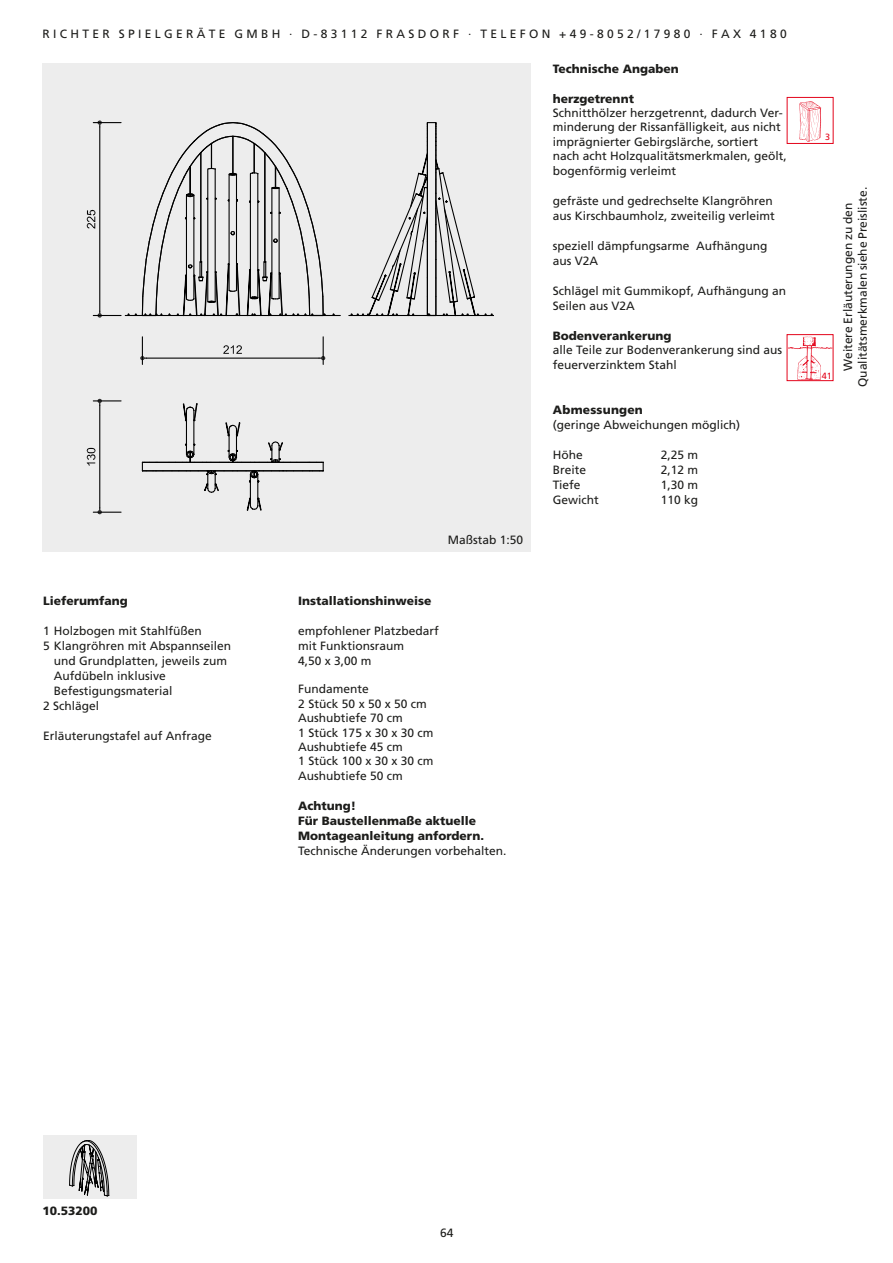
<style>
.page{position:relative;width:893px;height:1263px;background:#fff}
.page>*{position:absolute;margin:0;border:0;box-sizing:border-box;transform-origin:0 0}
.t1{font:12px/14.4px "Frutiger LT";color:#1d1d1b}
.t2{font:900 12px/15px "Frutiger LT";color:#1d1d1b}
.t3{font:12px "Frutiger LT";letter-spacing:.28em;color:#1d1d1b}
.t4{font:9px "Frutiger LT";color:#e3051b}
</style>
<div class="page">
<div style="left:787px;top:97px;width:46px;height:47px;border:1px solid #e3051b"></div>
<img style="left:799px;top:101px;width:23px;height:40px">
<div style="left:787px;top:334px;width:46px;height:47px;border:1px solid #e3051b"></div>
<img style="left:789px;top:335px;width:43px;height:47px">
<div style="left:43px;top:1135px;width:93px;height:64px;background:#ededed"></div>
<div style="left:42px;top:64px;width:489px;height:488px;background:#ededed"></div>
<svg style="left:142px;top:403px;width:182px;height:108px"></svg>
<hr style="left:99px;top:127px;width:1px;height:184px;background:#000">
<svg style="left:93px;top:311px;width:28px;height:7px"></svg>
<svg style="left:93px;top:120px;width:28px;height:7px"></svg>
<svg style="left:87px;top:210px;width:8px;height:19px"></svg>
<hr style="left:147px;top:358px;width:172px;height:1px;background:#000">
<svg style="left:140px;top:337px;width:7px;height:27px"></svg>
<svg style="left:319px;top:337px;width:6px;height:27px"></svg>
<svg style="left:223px;top:345px;width:19px;height:9px"></svg>
<hr style="left:99px;top:405px;width:1px;height:103px;background:#000">
<svg style="left:93px;top:399px;width:28px;height:6px"></svg>
<svg style="left:93px;top:508px;width:28px;height:6px"></svg>
<svg style="left:87px;top:448px;width:8px;height:18px"></svg>
<hr style="left:125px;top:315px;width:215px;height:1px;background:#000">
<svg style="left:127px;top:122px;width:209px;height:195px"></svg>
<svg style="left:349px;top:122px;width:145px;height:195px"></svg>
<svg style="left:69px;top:1140px;width:41px;height:57px"></svg>
<p class="t3" style="left:43px;top:27px;width:746px">RICHTER SPIELGERÄTE GMBH · D-83112 FRASDORF · TELEFON +49-8052/17980 · FAX 4180</p>
<p class="t2" style="left:43px;top:593px;width:86px">Lieferumfang</p>
<p class="t1" style="left:43px;top:624px;width:160px">1 Holzbogen mit Stahlfüßen</p>
<p class="t1" style="left:43px;top:639px;width:190px">5 Klangröhren mit Abspannseilen</p>
<p class="t1" style="left:54px;top:654px;width:175px">und Grundplatten, jeweils zum</p>
<p class="t1" style="left:54px;top:669px;width:114px">Aufdübeln inklusive</p>
<p class="t1" style="left:54px;top:684px;width:120px">Befestigungsmaterial</p>
<p class="t1" style="left:43px;top:699px;width:58px">2 Schlägel</p>
<p class="t1" style="left:43px;top:729px;width:170px">Erläuterungstafel auf Anfrage</p>
<p class="t1" style="left:448px;top:532px;width:77px">Maßstab 1:50</p>
<p class="t2" style="left:298px;top:593px;width:135px">Installationshinweise</p>
<p class="t1" style="left:298px;top:624px;width:142px">empfohlener Platzbedarf mit Funktionsraum<br>4,50 x 3,00 m</p>
<p class="t1" style="left:298px;top:682px;width:137px">Fundamente<br>2 Stück 50 x 50 x 50 cm<br>Aushubtiefe 70 cm<br>1 Stück 175 x 30 x 30 cm<br>Aushubtiefe 45 cm<br>1 Stück 100 x 30 x 30 cm<br>Aushubtiefe 50 cm</p>
<p class="t2" style="left:298px;top:798px;width:188px">Achtung!<br>Für Baustellenmaße aktuelle<br>Montageanleitung anfordern.</p>
<p class="t1" style="left:298px;top:843px;width:210px">Technische Änderungen vorbehalten.</p>
<p class="t2" style="left:553px;top:61px;width:127px">Technische Angaben</p>
<p class="t2" style="left:553px;top:91px;width:83px">herzgetrennt</p>
<p class="t1" style="left:553px;top:106px;width:235px">Schnitthölzer herzgetrennt, dadurch Ver&shy;minderung der Rissanfälligkeit, aus nicht imprägnierter Gebirgslärche, sortiert nach acht Holzqualitätsmerkmalen, geölt, bogenförmig verleimt</p>
<p class="t1" style="left:553px;top:193px;width:224px;line-height:15px">gefräste und gedrechselte Klangröhren aus Kirschbaumholz, zweiteilig verleimt</p>
<p class="t1" style="left:553px;top:238px;width:216px;line-height:15px">speziell dämpfungsarme Aufhängung aus V2A</p>
<p class="t1" style="left:553px;top:283px;width:235px;line-height:15px">Schlägel mit Gummikopf, Aufhängung an<br>Seilen aus V2A</p>
<p class="t2" style="left:553px;top:328px;width:120px">Bodenverankerung</p>
<p class="t1" style="left:553px;top:342px;width:231px;line-height:15px">alle Teile zur Bodenverankerung sind aus feuerverzinktem Stahl</p>
<p class="t2" style="left:553px;top:402px;width:92px">Abmessungen</p>
<p class="t1" style="left:553px;top:418px;width:189px">(geringe Abweichungen möglich)</p>
<p class="t1" style="left:553px;top:448px;width:31px">Höhe</p>
<p class="t1" style="left:661px;top:448px;width:39px">2,25 m</p>
<p class="t1" style="left:553px;top:463px;width:35px">Breite</p>
<p class="t1" style="left:661px;top:463px;width:39px">2,12 m</p>
<p class="t1" style="left:553px;top:478px;width:29px">Tiefe</p>
<p class="t1" style="left:661px;top:478px;width:39px">1,30 m</p>
<p class="t1" style="left:553px;top:493px;width:47px">Gewicht</p>
<p class="t1" style="left:661px;top:493px;width:39px">110 kg</p>
<p class="t4" style="left:825px;top:131px;width:7px">3</p>
<p class="t4" style="left:822px;top:370px;width:12px">41</p>
<p class="t1" style="left:841px;top:387px;width:202px;text-align:center;rotate:-90deg">Weitere Erläuterungen zu den<br>Qualitätsmerkmalen siehe Preisliste.</p>
<p class="t2" style="left:43px;top:1203px;width:57px">10.53200</p>
<p class="t1" style="left:440px;top:1226px;width:15px">64</p>
</div>
